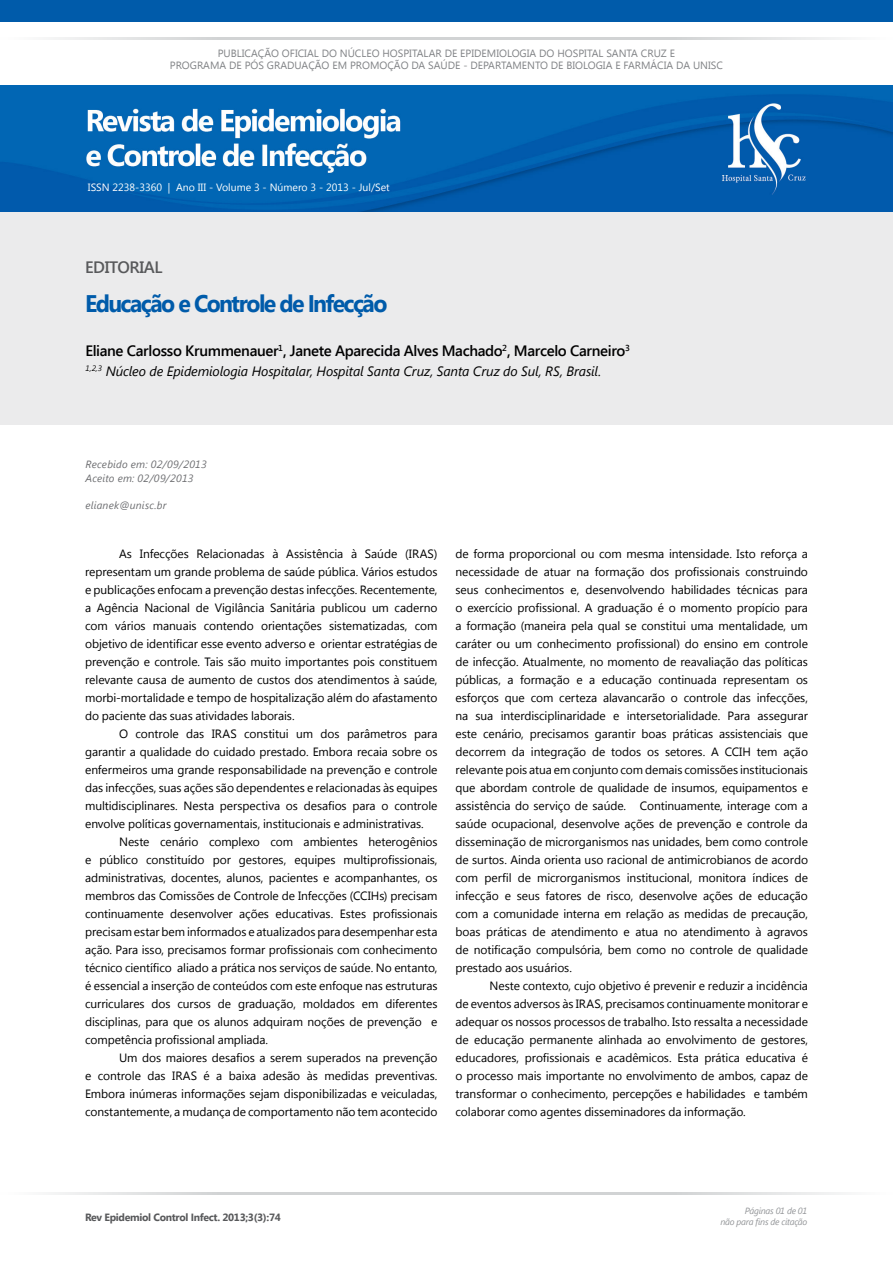
<style>
.page{position:relative;width:893px;height:1263px;background:#fff}
.page>*{position:absolute;margin:0;border:0;box-sizing:border-box;transform-origin:0 0}
.t1{font:700 24px "Segoe UI";letter-spacing:-.07em;color:#005baa;scale:.96 1}
.t2{font:600 16.5px "Segoe UI";letter-spacing:-.02em;color:#58595b}
.t3{font:600 15px "Segoe UI";letter-spacing:-.025em;color:#000}
.t4{font:italic 13.5px "Segoe UI";letter-spacing:-.005em;color:#000}
.t5{font:12px/18px "Segoe UI";letter-spacing:-.005em;color:#000;text-align:justify}
.t6{font:10.5px/12.6px "Segoe UI";color:#808285;text-align:center}
.t7{font:italic 10.5px/13.5px "Segoe UI";letter-spacing:.025em;color:#6d6e71}
.t8{font:10.5px "Segoe UI";color:#fff}
.t9{font:700 10.5px "Segoe UI";letter-spacing:-.03em;color:#58595b}
.t10{font:italic 9px/10.8px "Segoe UI";letter-spacing:-.03em;color:#939598;text-align:right}
</style>
<div class="page">
<img style="left:0;top:85px;width:893px;height:127px">
<div style="left:0;top:0;width:893px;height:21px;background:#005baa"></div>
<hr style="left:0;top:1192px;width:447px;height:2px;background:#d1d3d4">
<hr style="left:446px;top:1192px;width:447px;height:2px;background:#d1d3d4">
<hr style="left:0;top:37px;width:446px;height:3px;background:#d1d3d4">
<hr style="left:446px;top:37px;width:447px;height:3px;background:#d1d3d4">
<div style="left:0;top:212px;width:893px;height:213px;background:#ebebec"></div>
<p class="t6" style="left:170px;top:46px;width:555px">PUBLICAÇÃO OFICIAL DO NÚCLEO HOSPITALAR DE EPIDEMIOLOGIA DO HOSPITAL SANTA CRUZ E<br>PROGRAMA DE PÓS GRADUAÇÃO EM PROMOÇÃO DA SAÚDE - DEPARTAMENTO DE BIOLOGIA E FARMÁCIA DA UNISC</p>
<p class="t8" style="left:88px;top:179px;width:303px">ISSN 2238-3360 | Ano III - Volume 3 - Número 3 - 2013 - Jul/Set</p>
<h2 class="t2" style="left:85px;top:256px;width:79px">EDITORIAL</h2>
<h1 class="t1" style="left:85px;top:287px;width:317px">Educação e Controle de Infecção</h1>
<p class="t3" style="left:85px;top:341px;width:546px">Eliane Carlosso Krummenauer<sup>1</sup>, Janete Aparecida Alves Machado<sup>2</sup>, Marcelo Carneiro<sup>3</sup></p>
<p class="t4" style="left:85px;top:362px;width:517px"><sup>1,2,3</sup> Núcleo de Epidemiologia Hospitalar, Hospital Santa Cruz, Santa Cruz do Sul, RS, Brasil.</p>
<p class="t7" style="left:85px;top:457px;width:123px">Recebido em: 02/09/2013<br>Aceito em: 02/09/2013</p>
<p class="t7" style="left:85px;top:498px;width:83px">elianek@unisc.br</p>
<p class="t5" style="left:85px;top:544px;width:354px;text-indent:34px">As Infecções Relacionadas à Assistência à Saúde (IRAS) representam um grande problema de saúde pública. Vários estudos e publicações enfocam a prevenção destas infecções. Recentemente, a Agência Nacional de Vigilância Sanitária publicou um caderno com vários manuais contendo orientações sistematizadas, com objetivo de identificar esse evento adverso e orientar estratégias de prevenção e controle. Tais são muito importantes pois constituem relevante causa de aumento de custos dos atendimentos à saúde, morbi-mortalidade e tempo de hospitalização além do afastamento do paciente das suas atividades laborais.</p>
<p class="t5" style="left:85px;top:724px;width:354px;text-indent:34px">O controle das IRAS constitui um dos parâmetros para garantir a qualidade do cuidado prestado. Embora recaia sobre os enfermeiros uma grande responsabilidade na prevenção e controle das infecções, suas ações são dependentes e relacionadas às equipes multidisciplinares. Nesta perspectiva os desafios para o controle envolve políticas governamentais, institucionais e administrativas.</p>
<p class="t5" style="left:85px;top:832px;width:354px;text-indent:34px">Neste cenário complexo com ambientes heterogênios e público constituído por gestores, equipes multiprofissionais, administrativas, docentes, alunos, pacientes e acompanhantes, os membros das Comissões de Controle de Infecções (CCIHs) precisam continuamente desenvolver ações educativas. Estes profissionais precisam estar bem informados e atualizados para desempenhar esta ação. Para isso, precisamos formar profissionais com conhecimento técnico científico aliado a prática nos serviços de saúde. No entanto, é essencial a inserção de conteúdos com este enfoque nas estruturas curriculares dos cursos de graduação, moldados em diferentes disciplinas, para que os alunos adquiram noções de prevenção e competência profissional ampliada.</p>
<p class="t5" style="left:85px;top:1048px;width:354px;text-indent:34px">Um dos maiores desafios a serem superados na prevenção e controle das IRAS é a baixa adesão às medidas preventivas.<br>Embora inúmeras informações sejam disponibilizadas e veiculadas, constantemente, a mudança de comportamento não tem acontecido</p>
<p class="t5" style="left:455px;top:544px;width:354px">de forma proporcional ou com mesma intensidade. Isto reforça a necessidade de atuar na formação dos profissionais construindo seus conhecimentos e, desenvolvendo habilidades técnicas para o exercício profissional. A graduação é o momento propício para a formação (maneira pela qual se constitui uma mentalidade, um caráter ou um conhecimento profissional) do ensino em controle de infecção. Atualmente, no momento de reavaliação das políticas públicas, a formação e a educação continuada representam os esforços que com certeza alavancarão o controle das infecções, na sua interdisciplinaridade e intersetorialidade. Para assegurar este cenário, precisamos garantir boas práticas assistenciais que decorrem da integração de todos os setores. A CCIH tem ação relevante pois atua em conjunto com demais comissões institucionais que abordam controle de qualidade de insumos, equipamentos e assistência do serviço de saúde. Continuamente, interage com a saúde ocupacional, desenvolve ações de prevenção e controle da disseminação de microrganismos nas unidades, bem como controle de surtos. Ainda orienta uso racional de antimicrobianos de acordo com perfil de microrganismos institucional, monitora índices de infecção e seus fatores de risco, desenvolve ações de educação com a comunidade interna em relação as medidas de precaução, boas práticas de atendimento e atua no atendimento à agravos de notificação compulsória, bem como no controle de qualidade prestado aos usuários.</p>
<p class="t5" style="left:455px;top:976px;width:354px;text-indent:34px">Neste contexto, cujo objetivo é prevenir e reduzir a incidência de eventos adversos às IRAS, precisamos continuamente monitorar e adequar os nossos processos de trabalho. Isto ressalta a necessidade de educação permanente alinhada ao envolvimento de gestores, educadores, profissionais e acadêmicos. Esta prática educativa é o processo mais importante no envolvimento de ambos, capaz de transformar o conhecimento, percepções e habilidades e também colaborar como agentes disseminadores da informação.</p>
<p class="t9" style="left:85px;top:1209px;width:197px">Rev Epidemiol Control Infect. 2013;3(3):74</p>
<p class="t10" style="left:720px;top:1205px;width:88px">Páginas 01 de 01<br>não para fins de citação</p>
</div>
